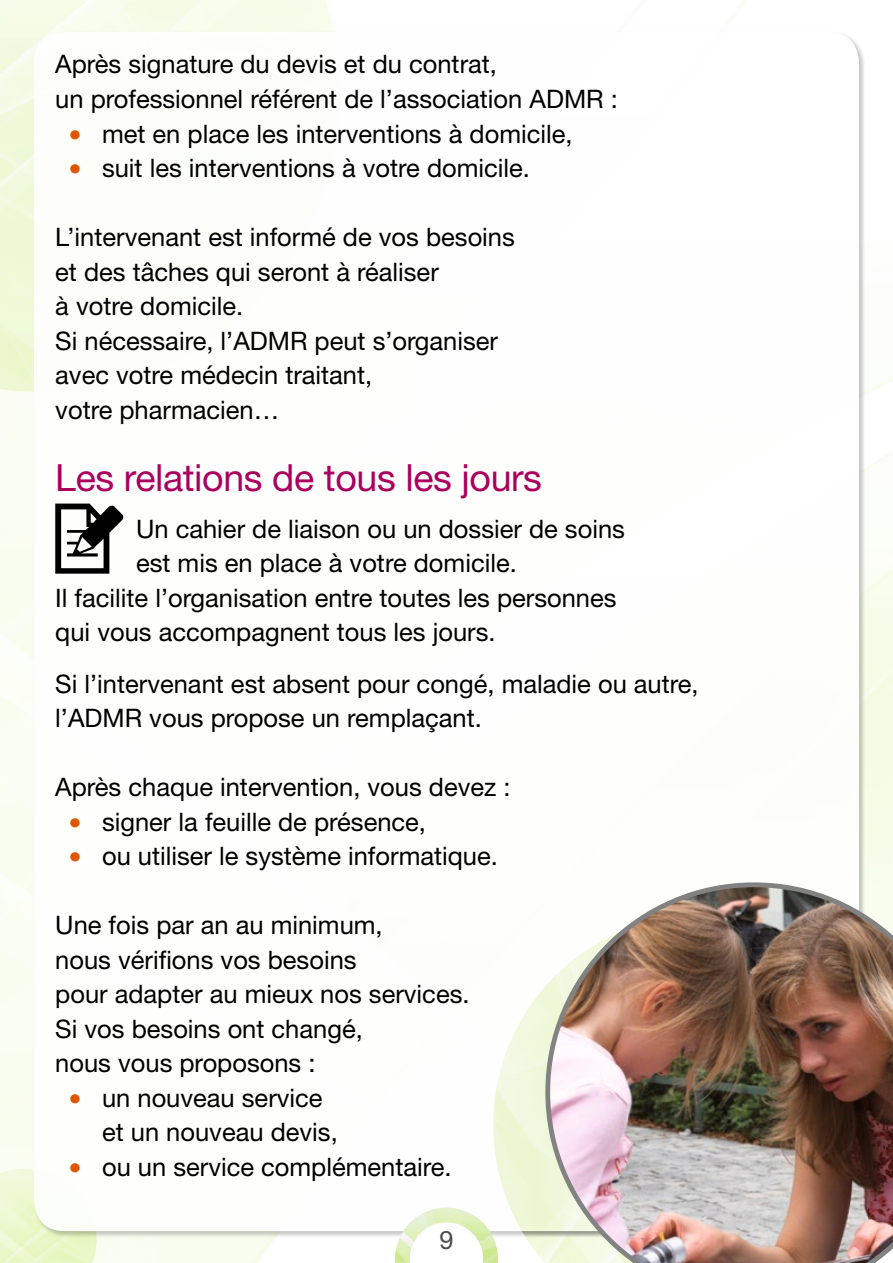
<style>
.page{position:relative;width:893px;height:1263px;background:#fff}
.page>*{position:absolute;margin:0;border:0;box-sizing:border-box;transform-origin:0 0}
.Titre_H2{font:37.5px "Helvetica Neue LT Std";letter-spacing:-.01em;color:#ab005d}
.t1{font:25.5px/34.5px "Helvetica Neue LT Std";color:#000}
.t2{font:25.5px "Helvetica Neue LT Std";color:#4e4e4d}
.s1{font-family:"Verdana";color:#de5600}
</style>
<div class="page">
<img style="left:0;top:1168px;width:97px;height:95px">
<img style="left:0;top:0;width:334px;height:392px">
<div style="left:34px;top:32px;width:825px;height:1199px;background:#fff;border-radius:30px"></div>
<svg style="left:392px;top:1207px;width:97px;height:56px"></svg>
<svg style="left:55px;top:504px;width:69px;height:70px"></svg>
<img style="left:489px;top:987px;width:56px;height:276px">
<img style="left:545px;top:882px;width:348px;height:381px">
<p class="t1" style="left:55px;top:47px;width:564px">Après signature du devis et du contrat,<br>un professionnel référent de l’association ADMR :</p>
<p class="t1" style="left:68px;top:116px;width:506px"><span class="s1">•</span> met en place les interventions à domicile,</p>
<p class="t1" style="left:68px;top:150px;width:463px"><span class="s1">•</span> suit les interventions à votre domicile.</p>
<p class="t1" style="left:55px;top:219px;width:461px">L’intervenant est informé de vos besoins et des tâches qui seront à réaliser<br>à votre domicile.</p>
<p class="t1" style="left:55px;top:323px;width:444px">Si nécessaire, l’ADMR peut s’organiser avec votre médecin traitant,<br>votre pharmacien…</p>
<h2 class="Titre_H2" style="left:55px;top:455px;width:488px">Les relations de tous les jours</h2>
<p class="t1" style="left:136px;top:511px;width:490px">Un cahier de liaison ou un dossier de soins</p>
<p class="t1" style="left:136px;top:546px;width:382px">est mis en place à votre domicile.</p>
<p class="t1" style="left:55px;top:580px;width:563px">Il facilite l’organisation entre toutes les personnes</p>
<p class="t1" style="left:55px;top:615px;width:442px">qui vous accompagnent tous les jours.</p>
<p class="t1" style="left:55px;top:666px;width:645px">Si l’intervenant est absent pour congé, maladie ou autre, l’ADMR vous propose un remplaçant.</p>
<p class="t1" style="left:55px;top:770px;width:457px">Après chaque intervention, vous devez :</p>
<p class="t1" style="left:68px;top:804px;width:359px"><span class="s1">•</span> signer la feuille de présence,</p>
<p class="t1" style="left:68px;top:839px;width:431px"><span class="s1">•</span> ou utiliser le système informatique.</p>
<p class="t1" style="left:55px;top:908px;width:416px">Une fois par an au minimum,<br>nous vérifions vos besoins<br>pour adapter au mieux nos services.<br>Si vos besoins ont changé,<br>nous vous proposons :</p>
<p class="t1" style="left:102px;top:1080px;width:237px;text-indent:-34px"><span class="s1">•</span> un nouveau service et un nouveau devis,</p>
<p class="t1" style="left:68px;top:1149px;width:385px"><span class="s1">•</span> ou un service complémentaire.</p>
<p class="t2" style="left:439px;top:1225px;width:16px">9</p>
</div>
